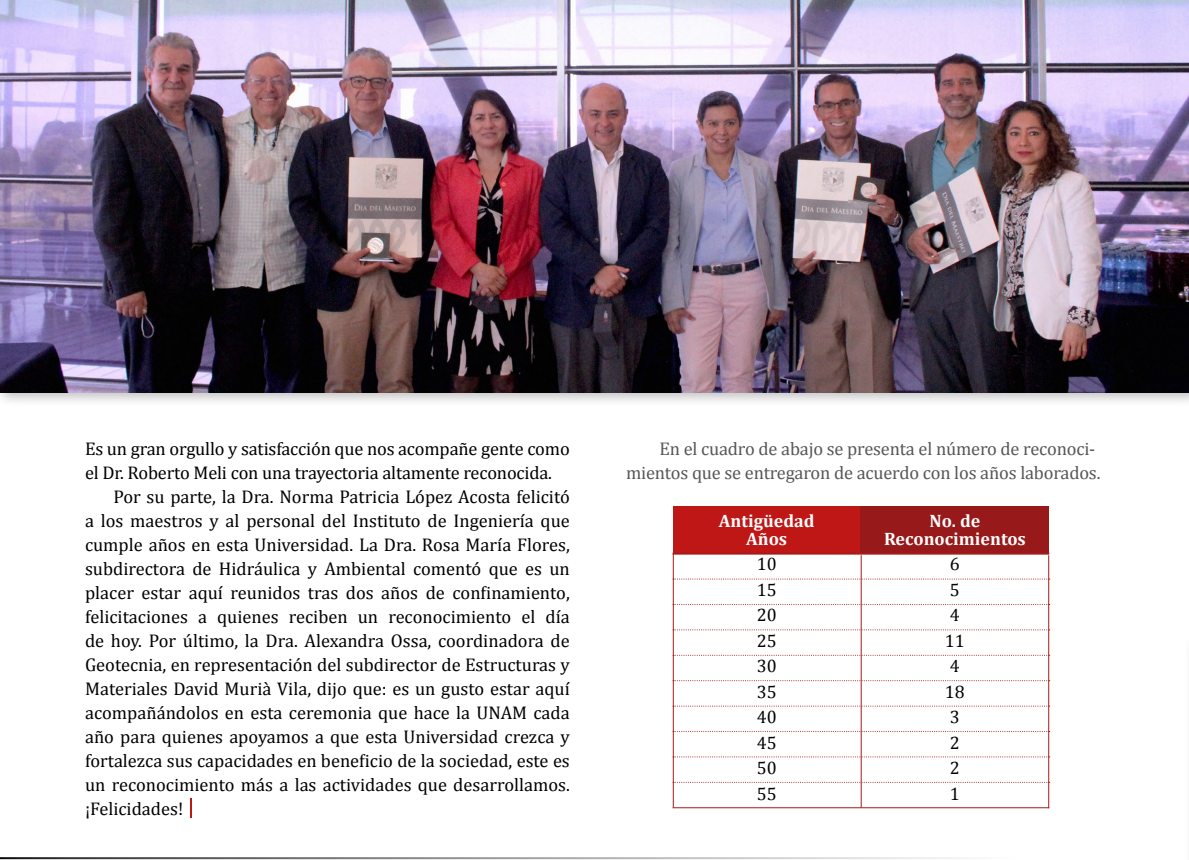
<style>
.page{position:relative;width:1189px;height:860px;background:#fff}
.page>*{position:absolute;margin:0;border:0;box-sizing:border-box;transform-origin:0 0}
.t1{font:18.4px "Cambria";color:#000}
.t2{font:18.4px/24px "Cambria";letter-spacing:-.01em;color:#575756;text-align:right}
.t3{font:700 18px/18px "Cambria";color:#fff;text-align:center}
.t4{font:18px "Cambria";color:#000}
</style>
<div class="page">
<div style="left:673px;top:506px;width:187px;height:47px;background:#be1716"></div>
<div style="left:860px;top:506px;width:189px;height:47px;background:#971919"></div>
<hr style="left:673px;top:553px;width:1px;height:254px;background:#a61a19">
<hr style="left:1048px;top:555px;width:1px;height:253px;background:#a61a19">
<hr style="left:861px;top:555px;width:1px;height:252px;background:#a61a19">
<hr style="left:673px;top:552px;width:376px;height:2px;background:#a61a19">
<hr style="left:672px;top:807px;width:377px;height:1px;background:#a61a19">
<svg style="left:673px;top:578px;width:377px;height:1px"></svg>
<svg style="left:673px;top:629px;width:377px;height:1px"></svg>
<svg style="left:673px;top:654px;width:377px;height:1px"></svg>
<svg style="left:674px;top:680px;width:376px;height:1px"></svg>
<svg style="left:673px;top:705px;width:377px;height:1px"></svg>
<svg style="left:673px;top:756px;width:377px;height:1px"></svg>
<svg style="left:673px;top:781px;width:377px;height:1px"></svg>
<svg style="left:190px;top:798px;width:1px;height:19px"></svg>
<div style="left:0;top:0;width:1189px;height:407px;background:#000;opacity:.24"></div>
<img style="left:0;top:0;width:1189px;height:393px">
<p class="t1" style="left:85px;top:437px;width:486px">Es un gran orgullo y satisfacción que nos acompañe gente como</p>
<p class="t1" style="left:85px;top:461px;width:468px">el Dr. Roberto Meli con una trayectoria altamente reconocida.</p>
<p class="t1" style="left:113px;top:485px;width:458px">Por su parte, la Dra. Norma Patricia López Acosta felicitó</p>
<p class="t1" style="left:85px;top:509px;width:486px">a los maestros y al personal del Instituto de Ingeniería que</p>
<p class="t1" style="left:85px;top:533px;width:486px">cumple años en esta Universidad. La Dra. Rosa María Flores,</p>
<p class="t1" style="left:85px;top:557px;width:486px">subdirectora de Hidráulica y Ambiental comentó que es un</p>
<p class="t1" style="left:85px;top:581px;width:486px">placer estar aquí reunidos tras dos años de confinamiento,</p>
<p class="t1" style="left:85px;top:605px;width:486px">felicitaciones a quienes reciben un reconocimiento el día</p>
<p class="t1" style="left:85px;top:629px;width:486px">de hoy. Por último, la Dra. Alexandra Ossa, coordinadora de</p>
<p class="t1" style="left:85px;top:653px;width:486px">Geotecnia, en representación del subdirector de Estructuras y</p>
<p class="t1" style="left:85px;top:677px;width:486px">Materiales David Murià Vila, dijo que: es un gusto estar aquí</p>
<p class="t1" style="left:85px;top:701px;width:486px">acompañándolos en esta ceremonia que hace la UNAM cada</p>
<p class="t1" style="left:85px;top:725px;width:486px">año para quienes apoyamos a que esta Universidad crezca y</p>
<p class="t1" style="left:85px;top:749px;width:486px">fortalezca sus capacidades en beneficio de la sociedad, este es</p>
<p class="t1" style="left:85px;top:773px;width:486px">un reconocimiento más a las actividades que desarrollamos.</p>
<p class="t1" style="left:85px;top:797px;width:100px">¡Felicidades!</p>
<p class="t2" style="left:626px;top:436px;width:476px">En el cuadro de abajo se presenta el número de reconoci&shy;mientos que se entregaron de acuerdo con los años laborados.</p>
<p class="t3" style="left:719px;top:511px;width:97px">Antigüedad<br>Años</p>
<p class="t3" style="left:884px;top:511px;width:143px">No. de<br>Reconocimientos</p>
<p class="t4" style="left:757px;top:553px;width:21px">10</p>
<p class="t4" style="left:950px;top:553px;width:11px">6</p>
<p class="t4" style="left:757px;top:578px;width:21px">15</p>
<p class="t4" style="left:950px;top:578px;width:11px">5</p>
<p class="t4" style="left:757px;top:604px;width:21px">20</p>
<p class="t4" style="left:950px;top:604px;width:11px">4</p>
<p class="t4" style="left:757px;top:629px;width:21px">25</p>
<p class="t4" style="left:945px;top:629px;width:21px">11</p>
<p class="t4" style="left:757px;top:655px;width:21px">30</p>
<p class="t4" style="left:950px;top:655px;width:11px">4</p>
<p class="t4" style="left:757px;top:680px;width:21px">35</p>
<p class="t4" style="left:945px;top:680px;width:21px">18</p>
<p class="t4" style="left:757px;top:706px;width:21px">40</p>
<p class="t4" style="left:950px;top:706px;width:11px">3</p>
<p class="t4" style="left:757px;top:731px;width:21px">45</p>
<p class="t4" style="left:950px;top:731px;width:11px">2</p>
<p class="t4" style="left:757px;top:757px;width:21px">50</p>
<p class="t4" style="left:950px;top:757px;width:11px">2</p>
<p class="t4" style="left:757px;top:782px;width:21px">55</p>
<p class="t4" style="left:950px;top:782px;width:11px">1</p>
</div>
